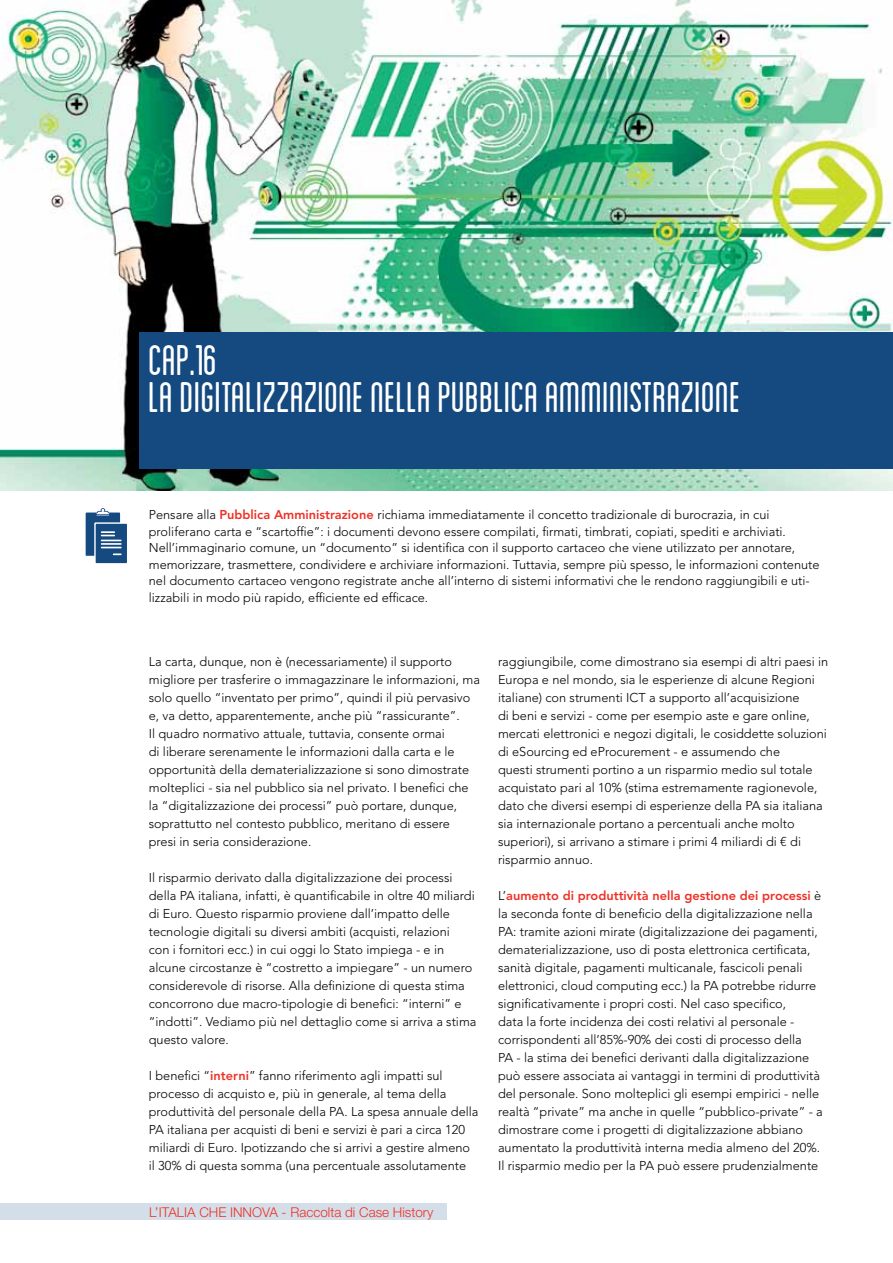
<style>
.page{position:relative;width:893px;height:1263px;background:#fff}
.page>*{position:absolute;margin:0;border:0;box-sizing:border-box;transform-origin:0 0}
.t1{font:condensed 45px/37.5px "Blanch";color:#fff}
.t2{font:300 13.5px "Helvetica Neue LT Std";color:#ee3126}
.t3{font:300 12.75px/18px "Avenir LT Std";color:#000}
.s1{font-weight:800;color:#ee3126}
</style>
<div class="page">
<div style="left:0;top:1203px;width:446px;height:17px;background:#d4dee8"></div>
<img style="left:0;top:0;width:893px;height:490px">
<div style="left:140px;top:333px;width:753px;height:136px;background:#144a80"></div>
<svg style="left:86px;top:508px;width:41px;height:55px"></svg>
<h1 class="t1" style="left:149px;top:339px;width:594px">CAP.16<br>LA DIGITALIZZAZIONE NELLA PUBBLICA AMMINISTRAZIONE</h1>
<p class="t3" style="left:149px;top:507px;width:672px;line-height:16.5px">Pensare alla <span class="s1">Pubblica Amministrazione</span> richiama immediatamente il concetto tradizionale di burocrazia, in cui proliferano carta e “scartoffie”: i documenti devono essere compilati, firmati, timbrati, copiati, spediti e archiviati.<br>Nell’immaginario comune, un “documento” si identifica con il supporto cartaceo che viene utilizzato per annotare, memorizzare, trasmettere, condividere e archiviare informazioni. Tuttavia, sempre più spesso, le informazioni contenute nel documento cartaceo vengono registrate anche all’interno di sistemi informativi che le rendono raggiungibili e uti&shy;lizzabili in modo più rapido, efficiente ed efficace.</p>
<p class="t3" style="left:149px;top:653px;width:333px">La carta, dunque, non è (necessariamente) il supporto migliore per trasferire o immagazzinare le informazioni, ma solo quello “inventato per primo”, quindi il più pervasivo e, va detto, apparentemente, anche più “rassicurante”.<br>Il quadro normativo attuale, tuttavia, consente ormai<br>di liberare serenamente le informazioni dalla carta e le opportunità della dematerializzazione si sono dimostrate moIteplici - sia nel pubblico sia nel privato. I benefici che la “digitalizzazione dei processi” può portare, dunque, soprattutto nel contesto pubblico, meritano di essere presi in seria considerazione.</p>
<p class="t3" style="left:149px;top:869px;width:329px">Il risparmio derivato dalla digitalizzazione dei processi della PA italiana, infatti, è quantificabile in oltre 40 miliardi di Euro. Questo risparmio proviene dall’impatto delle tecnologie digitali su diversi ambiti (acquisti, relazioni<br>con i fornitori ecc.) in cui oggi lo Stato impiega - e in alcune circostanze è “costretto a impiegare” - un numero considerevole di risorse. Alla definizione di questa stima concorrono due macro-tipologie di benefici: “interni” e “indotti”. Vediamo più nel dettaglio come si arriva a stima questo valore.</p>
<p class="t3" style="left:149px;top:1067px;width:331px">I benefici “<span class="s1">interni</span>” fanno riferimento agli impatti sul processo di acquisto e, più in generale, al tema della produttività del personale della PA. La spesa annuale della PA italiana per acquisti di beni e servizi è pari a circa 120 miliardi di Euro. Ipotizzando che si arrivi a gestire almeno il 30% di questa somma (una percentuale assolutamente</p>
<p class="t2" style="left:149px;top:1204px;width:286px">L’ITALIA CHE INNOVA - Raccolta di Case History</p>
<p class="t3" style="left:498px;top:653px;width:332px">raggiungibile, come dimostrano sia esempi di altri paesi in Europa e nel mondo, sia le esperienze di alcune Regioni italiane) con strumenti ICT a supporto all’acquisizione<br>di beni e servizi - come per esempio aste e gare online, mercati elettronici e negozi digitali, le cosiddette soluzioni di eSourcing ed eProcurement - e assumendo che<br>questi strumenti portino a un risparmio medio sul totale acquistato pari al 10% (stima estremamente ragionevole, dato che diversi esempi di esperienze della PA sia italiana sia internazionale portano a percentuali anche molto superiori), si arrivano a stimare i primi 4 miliardi di € di risparmio annuo.</p>
<p class="t3" style="left:498px;top:887px;width:326px">L’<span class="s1">aumento di produttività nella gestione dei processi</span> è la seconda fonte di beneficio della digitalizzazione nella PA: tramite azioni mirate (digitalizzazione dei pagamenti, dematerializzazione, uso di posta elettronica certificata, sanità digitale, pagamenti multicanale, fascicoli penali elettronici, cloud computing ecc.) la PA potrebbe ridurre significativamente i propri costi. Nel caso specifico,<br>data la forte incidenza dei costi relativi al personale - corrispondenti all’85%-90% dei costi di processo della<br>PA - la stima dei benefici derivanti dalla digitalizzazione può essere associata ai vantaggi in termini di produttività del personale. Sono molteplici gli esempi empirici - nelle realtà “private” ma anche in quelle “pubblico-private” - a dimostrare come i progetti di digitalizzazione abbiano aumentato la produttività interna media almeno del 20%.<br>Il risparmio medio per la PA può essere prudenzialmente</p>
</div>
